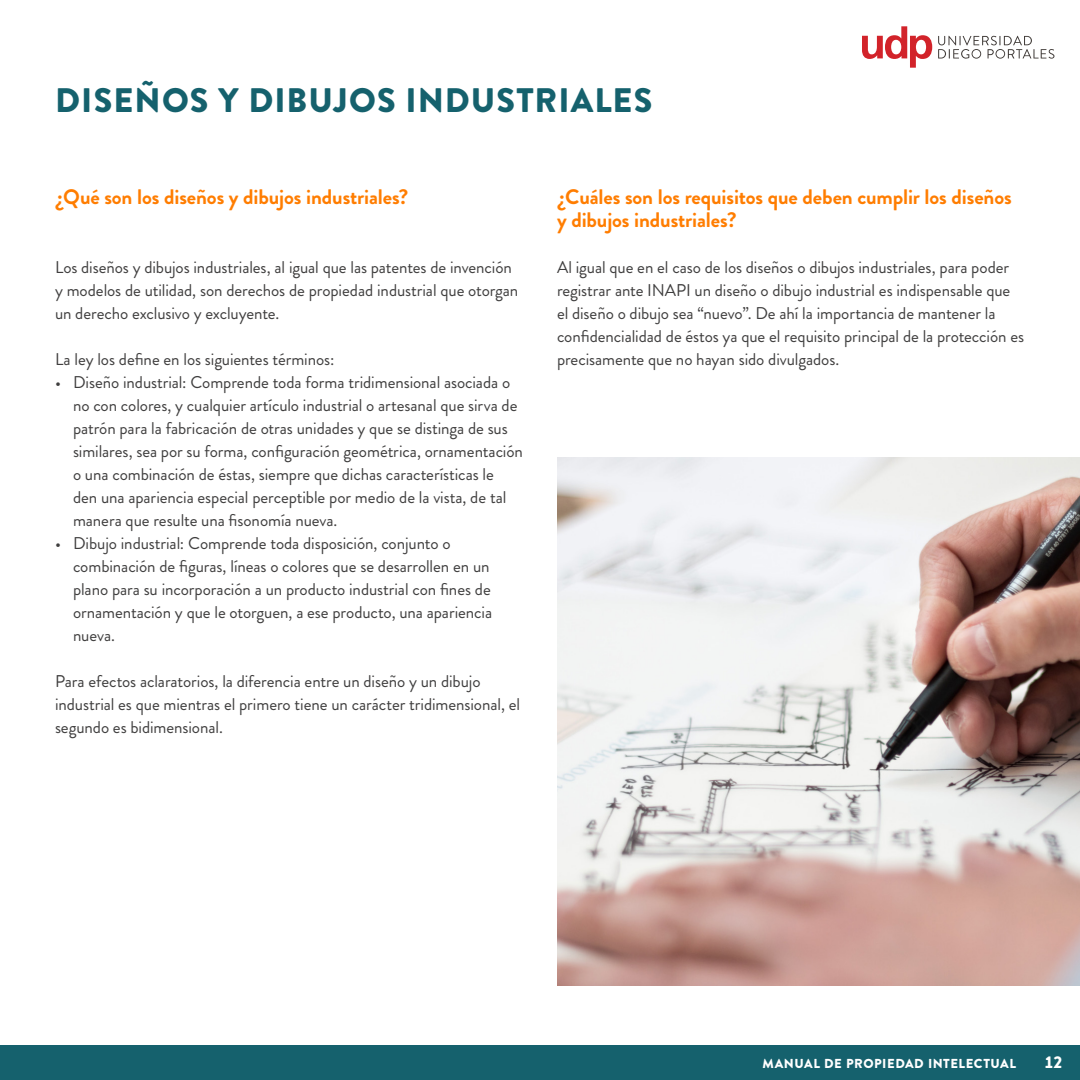
<style>
.page{position:relative;width:1080px;height:1080px;background:#fff}
.page>*{position:absolute;margin:0;border:0;box-sizing:border-box;transform-origin:0 0}
.t1{font:900 34px "Brandon Grotesque";letter-spacing:.03em;color:#15616d}
.t2{font:700 21px/23px "Brandon Grotesque";letter-spacing:-.005em;color:#ff7d00}
.t3{font:17px/23px "Brandon Grotesque";letter-spacing:-.005em;color:#3f3e3e}
.t4{font:900 17px "Brandon Grotesque";color:#fff}
.t5{font:900 13px "Brandon Grotesque";letter-spacing:.04em;color:#fff}
</style>
<div class="page">
<div style="left:0;top:1046px;width:1080px;height:34px;background:#15616d"></div>
<svg style="left:862px;top:26px;width:70px;height:42px"></svg>
<svg style="left:938px;top:36px;width:116px;height:23px"></svg>
<img style="left:557px;top:457px;width:523px;height:529px">
<h1 class="t1" style="left:55px;top:76px;width:599px">DISEÑOS Y DIBUJOS INDUSTRIALES</h1>
<p class="t2" style="left:55px;top:186px;width:355px">¿Qué son los diseños y dibujos industriales?</p>
<p class="t3" style="left:55px;top:256px;width:465px">Los diseños y dibujos industriales, al igual que las patentes de invención y modelos de utilidad, son derechos de propiedad industrial que otorgan un derecho exclusivo y excluyente.</p>
<p class="t3" style="left:55px;top:348px;width:281px">La ley los define en los siguientes términos:</p>
<p class="t3" style="left:73px;top:371px;width:452px;text-indent:-18px">• Diseño industrial: Comprende toda forma tridimensional asociada o no con colores, y cualquier artículo industrial o artesanal que sirva de patrón para la fabricación de otras unidades y que se distinga de sus similares, sea por su forma, configuración geométrica, ornamentación o una combinación de éstas, siempre que dichas características le<br>den una apariencia especial perceptible por medio de la vista, de tal manera que resulte una fisonomía nueva.</p>
<p class="t3" style="left:73px;top:532px;width:421px;text-indent:-18px">• Dibujo industrial: Comprende toda disposición, conjunto o combinación de figuras, líneas o colores que se desarrollen en un plano para su incorporación a un producto industrial con fines de ornamentación y que le otorguen, a ese producto, una apariencia nueva.</p>
<p class="t3" style="left:55px;top:670px;width:467px">Para efectos aclaratorios, la diferencia entre un diseño y un dibujo industrial es que mientras el primero tiene un carácter tridimensional, el segundo es bidimensional.</p>
<p class="t2" style="left:557px;top:186px;width:456px">¿Cuáles son los requisitos que deben cumplir los diseños y dibujos industriales?</p>
<p class="t3" style="left:557px;top:256px;width:469px">Al igual que en el caso de los diseños o dibujos industriales, para poder registrar ante INAPI un diseño o dibujo industrial es indispensable que el diseño o dibujo sea “nuevo”. De ahí la importancia de mantener la confidencialidad de éstos ya que el requisito principal de la protección es precisamente que no hayan sido divulgados.</p>
<p class="t5" style="left:763px;top:1055px;width:255px">MANUAL DE PROPIEDAD INTELECTUAL</p>
<p class="t4" style="left:1044px;top:1050px;width:20px">12</p>
</div>
